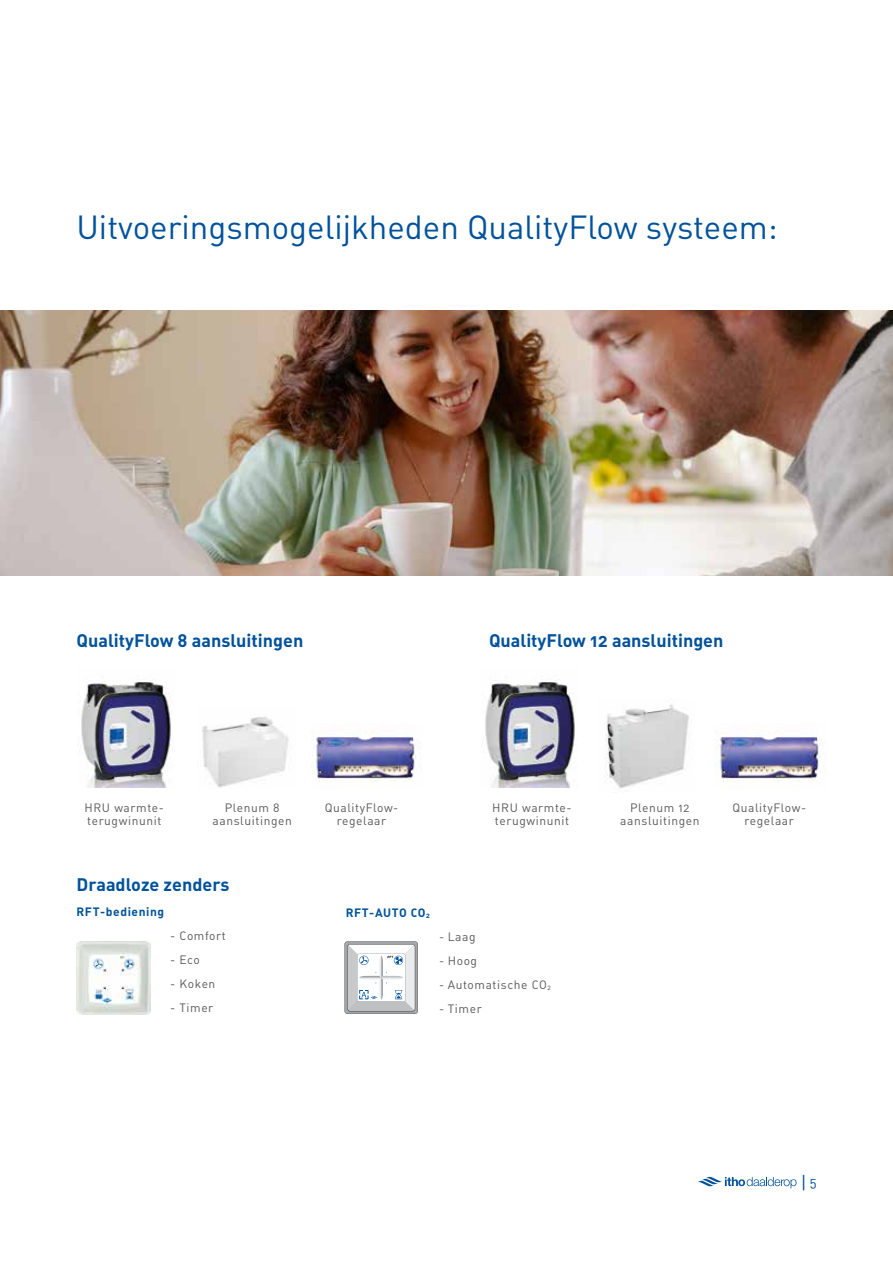
<style>
.page{position:relative;width:893px;height:1263px;background:#fff}
.page>*{position:absolute;margin:0;border:0;box-sizing:border-box;transform-origin:0 0}
.t1{font:33px "DIN Regular Alternate";color:#00529c}
.t2{font:18px "DIN Bold Alternate";color:#00529c}
.t3{font:18px "DIN Regular Alternate";color:#00529c}
.t4{font:12px/13.5px "DIN Regular Alternate";letter-spacing:.05em;color:#58595b;text-align:center}
.t5{font:12px "DIN Bold Alternate";letter-spacing:.05em;color:#00539b}
.s1{font-size:13.5px}
</style>
<div class="page">
<svg style="left:345px;top:941px;width:73px;height:73px"></svg>
<img style="left:77px;top:941px;width:73px;height:74px">
<img style="left:0;top:310px;width:893px;height:265px">
<img style="left:81px;top:681px;width:90px;height:106px">
<img style="left:485px;top:681px;width:90px;height:106px">
<img style="left:202px;top:717px;width:87px;height:71px">
<img style="left:311px;top:731px;width:105px;height:58px">
<img style="left:715px;top:731px;width:105px;height:58px">
<img style="left:605px;top:704px;width:84px;height:85px">
<svg style="left:698px;top:1176px;width:98px;height:12px"></svg>
<h1 class="t1" style="left:76px;top:207px;width:703px">Uitvoeringsmogelijkheden QualityFlow systeem:</h1>
<h2 class="t2" style="left:77px;top:628px;width:228px">QualityFlow 8 aansluitingen</h2>
<h2 class="t2" style="left:489px;top:628px;width:236px">QualityFlow 12 aansluitingen</h2>
<p class="t4" style="left:85px;top:800px;width:81px;text-align:left">HRU warmte&shy;terugwinunit</p>
<p class="t4" style="left:213px;top:800px;width:81px">Plenum 8 aansluitingen</p>
<h2 class="t2" style="left:77px;top:872px;width:154px">Draadloze zenders</h2>
<p class="t5" style="left:77px;top:904px;width:89px">RFT-bediening</p>
<p class="t4" style="left:170px;top:929px;width:57px">- Comfort</p>
<p class="t4" style="left:170px;top:953px;width:31px">- Eco</p>
<p class="t4" style="left:170px;top:977px;width:47px">- Koken</p>
<p class="t4" style="left:170px;top:1001px;width:45px">- Timer</p>
<p class="t4" style="left:325px;top:800px;width:75px">QualityFlow&shy;regelaar</p>
<p class="t4" style="left:492px;top:800px;width:81px;text-align:left">HRU warmte&shy;terugwinunit</p>
<p class="t5" style="left:346px;top:904px;width:86px">RFT-AUTO CO<sub>2</sub></p>
<p class="t4" style="left:439px;top:929px;width:38px">- Laag</p>
<p class="t4" style="left:439px;top:953px;width:39px">- Hoog</p>
<p class="t4" style="left:439px;top:977px;width:113px">- Automatische CO<sub>2</sub></p>
<p class="t4" style="left:439px;top:1001px;width:44px">- Timer</p>
<p class="t4" style="left:620px;top:800px;width:81px">Plenum 12 aansluitingen</p>
<p class="t4" style="left:732px;top:800px;width:75px">QualityFlow&shy;regelaar</p>
<h2 class="t3" style="left:801px;top:1171px;width:18px">|<span class="s1">5</span></h2>
</div>
